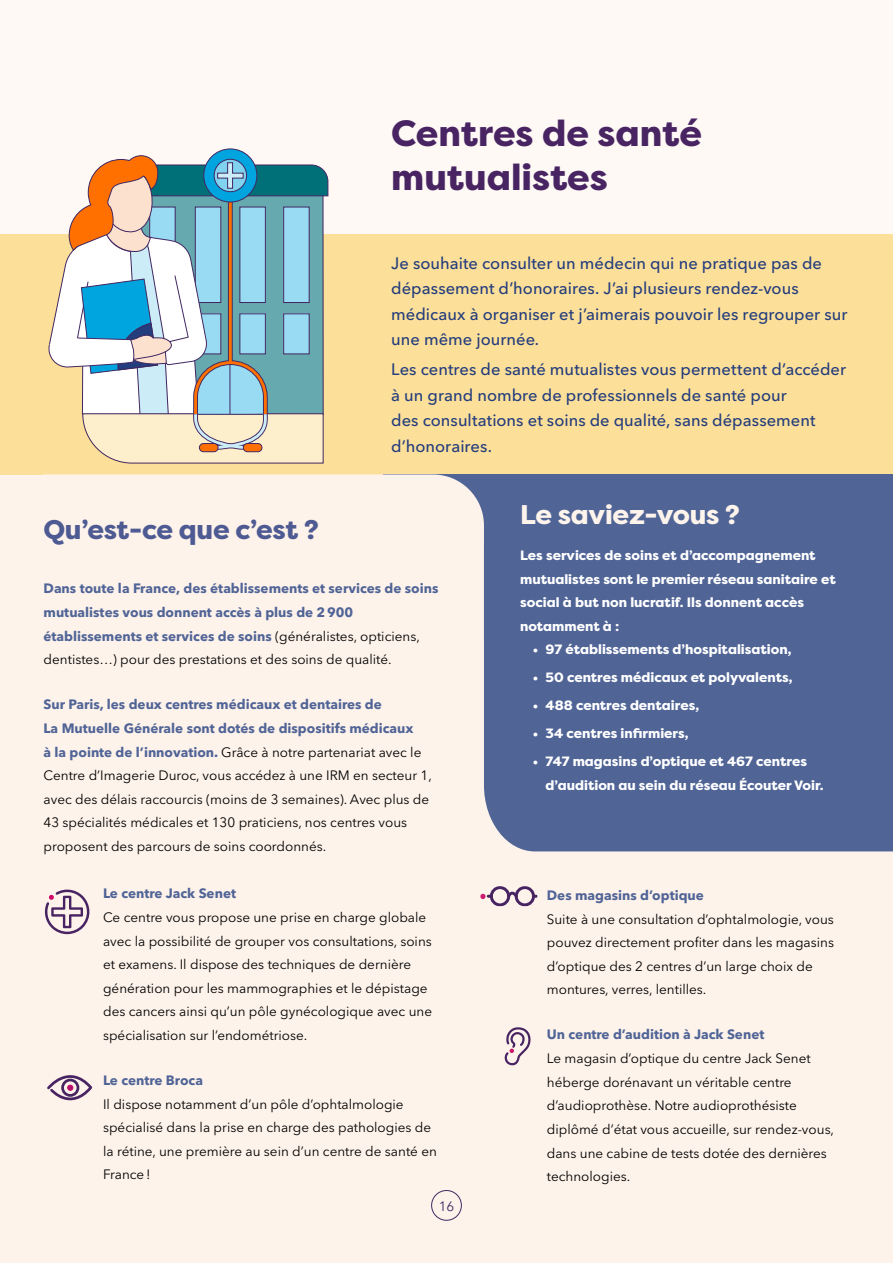
<style>
.page{position:relative;width:893px;height:1263px;background:#fff}
.page>*{position:absolute;margin:0;border:0;box-sizing:border-box;transform-origin:0 0}
.Titres_H1_fiches{font:800 36.6px/43.7px "Filson Pro";color:#482462}
.Titres_Fiches_H2{font:800 27px "Filson Pro";letter-spacing:-.01em;color:#4e5a92}
.Titres_Fiches_H2-2{font:800 27px "Filson Pro";letter-spacing:-.01em;color:#fef4ec}
.t1{font:500 16.5px/25.5px "Avenir Next LT Pro";color:#243d7c}
.t2{font:13.5px/23.7px "Avenir Next LT Pro";color:#000}
.Puces_roses{font:800 13.5px/23.7px "Filson Pro";color:#fff}
.t3{font:700 13.5px/23.7px "Avenir Next LT Pro";color:#506496}
.t4{font:13.5px "Avenir Next LT Pro";color:#412761}
.s1{font-weight:400;color:#000}
.s2{font-weight:700;color:#506496}
</style>
<div class="page">
<div style="left:0;top:0;width:893px;height:468px;background:#fef9f5"></div>
<div style="left:0;top:474px;width:893px;height:789px;background:#fef3eb"></div>
<div style="left:0;top:234px;width:893px;height:240px;background:#fcdf99"></div>
<div style="left:384px;top:474px;width:509px;height:166px;background:#506496"></div>
<svg style="left:43px;top:474px;width:441px;height:166px"></svg>
<div style="left:484px;top:640px;width:409px;height:211px;background:#506496"></div>
<svg style="left:44px;top:889px;width:46px;height:45px"></svg>
<svg style="left:480px;top:886px;width:58px;height:20px"></svg>
<svg style="left:47px;top:1075px;width:46px;height:26px"></svg>
<svg style="left:504px;top:1027px;width:27px;height:38px"></svg>
<svg style="left:204px;top:149px;width:53px;height:53px"></svg>
<svg style="left:48px;top:155px;width:281px;height:309px;background:#b0c6c2"></svg>
<div style="left:431px;top:1190px;width:31px;height:30px;border:1px solid #412761;border-radius:50%"></div>
<h1 class="Titres_H1_fiches" style="left:391px;top:113px;width:312px">Centres de santé mutualistes</h1>
<p class="t1" style="left:391px;top:250px;width:458px">Je souhaite consulter un médecin qui ne pratique pas de dépassement d’honoraires. J’ai plusieurs rendez-vous médicaux à organiser et j’aimerais pouvoir les regrouper sur une même journée.</p>
<p class="t1" style="left:391px;top:357px;width:456px">Les centres de santé mutualistes vous permettent d’accéder à un grand nombre de professionnels de santé pour<br>des consultations et soins de qualité, sans dépassement d’honoraires.</p>
<h2 class="Titres_Fiches_H2" style="left:43px;top:513px;width:277px">Qu’est-ce que c’est ?</h2>
<p class="t3" style="left:44px;top:577px;width:396px">Dans toute la France, des établissements et services de soins mutualistes vous donnent accès à plus de 2900 établissements et services de soins <span class="s1">(généralistes, opticiens, dentistes…) pour des prestations et des soins de qualité.</span></p>
<p class="t2" style="left:44px;top:693px;width:390px"><span class="s2">Sur Paris, les deux centres médicaux et dentaires de<br>La Mutuelle Générale sont dotés de dispositifs médicaux<br>à la pointe de l’innovation.</span> Grâce à notre partenariat avec le Centre d’Imagerie Duroc, vous accédez à une IRM en secteur 1, avec des délais raccourcis (moins de 3 semaines). Avec plus de 43 spécialités médicales et 130 praticiens, nos centres vous proposent des parcours de soins coordonnés.</p>
<p class="t3" style="left:103px;top:881px;width:134px">Le centre Jack Senet</p>
<p class="t2" style="left:103px;top:905px;width:330px">Ce centre vous propose une prise en charge globale avec la possibilité de grouper vos consultations, soins et examens. Il dispose des techniques de dernière génération pour les mammographies et le dépistage des cancers ainsi qu’un pôle gynécologique avec une spécialisation sur l’endométriose.</p>
<p class="t3" style="left:103px;top:1068px;width:101px">Le centre Broca</p>
<p class="t2" style="left:103px;top:1092px;width:335px">Il dispose notamment d’un pôle d’ophtalmologie spécialisé dans la prise en charge des pathologies de la rétine, une première au sein d’un centre de santé en France!</p>
<p class="t4" style="left:439px;top:1198px;width:17px">16</p>
<h2 class="Titres_Fiches_H2-2" style="left:520px;top:497px;width:221px">Le saviez-vous ?</h2>
<p class="Puces_roses" style="left:520px;top:544px;width:317px">Les services de soins et d’accompagnement mutualistes sont le premier réseau sanitaire et social à but non lucratif. Ils donnent accès notamment à :</p>
<p class="Puces_roses" style="left:533px;top:638px;width:260px">• 97 établissements d’hospitalisation,</p>
<p class="Puces_roses" style="left:533px;top:666px;width:261px">• 50 centres médicaux et polyvalents,</p>
<p class="Puces_roses" style="left:533px;top:694px;width:168px">• 488 centres dentaires,</p>
<p class="Puces_roses" style="left:533px;top:722px;width:157px">• 34 centres infirmiers,</p>
<p class="Puces_roses" style="left:546px;top:750px;width:280px;text-indent:-13px">• 747 magasins d’optique et 467 centres d’audition au sein du réseau Écouter Voir.</p>
<p class="t3" style="left:547px;top:883px;width:159px">Des magasins d’optique</p>
<p class="t2" style="left:547px;top:907px;width:289px">Suite à une consultation d’ophtalmologie, vous pouvez directement profiter dans les magasins d’optique des 2 centres d’un large choix de montures, verres, lentilles.</p>
<p class="t3" style="left:547px;top:1023px;width:219px">Un centre d’audition à Jack Senet</p>
<p class="t2" style="left:547px;top:1046px;width:289px">Le magasin d’optique du centre Jack Senet héberge dorénavant un véritable centre d’audioprothèse. Notre audioprothésiste diplômé d’état vous accueille, sur rendez-vous, dans une cabine de tests dotée des dernières technologies.</p>
</div>
